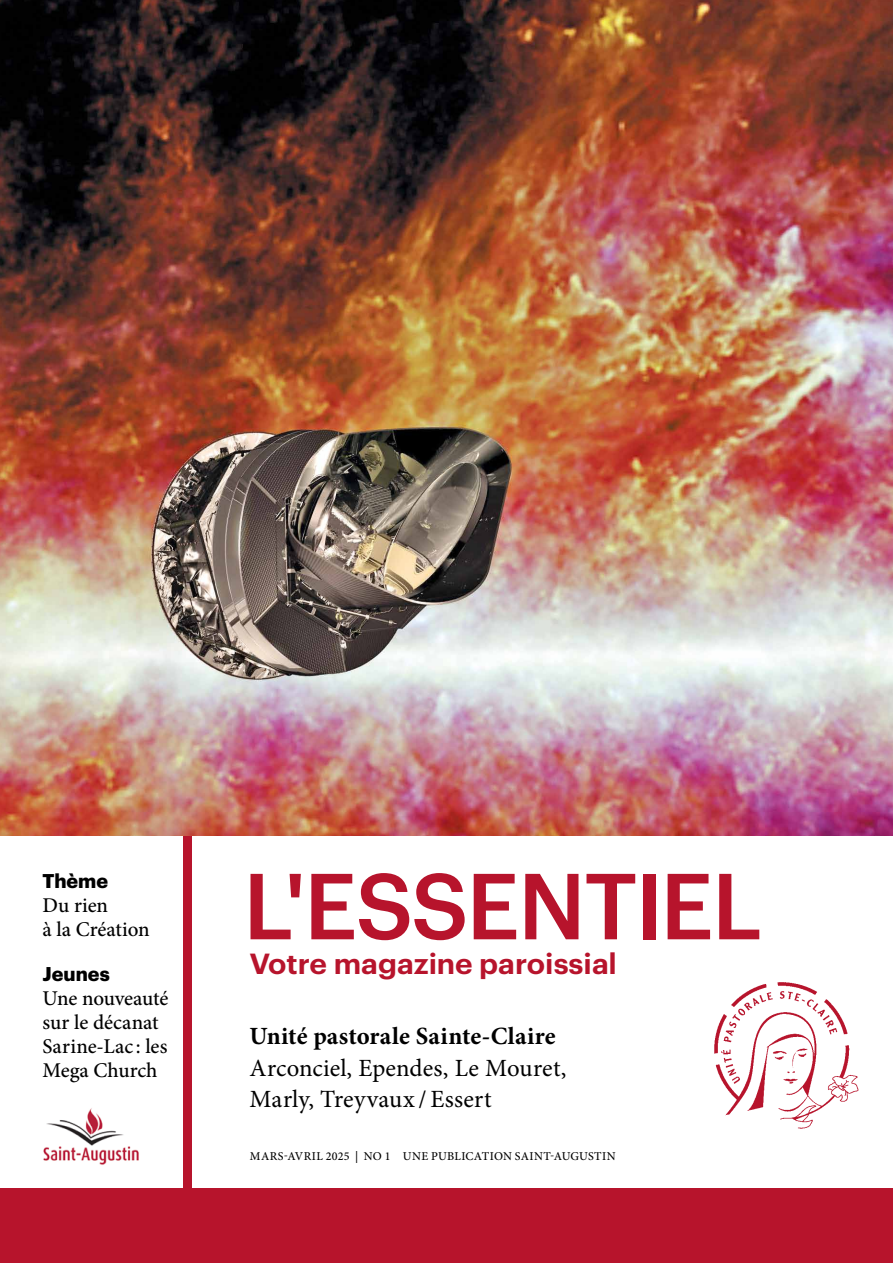
<style>
.page{position:relative;width:893px;height:1263px;background:#fff}
.page>*{position:absolute;margin:0;border:0;box-sizing:border-box;transform-origin:0 0}
.t1{font:500 91.5px "Graphik";letter-spacing:-.02em;color:#b7142c}
.t2{font:600 28.5px "Graphik";color:#b7142c;scale:1.05 1}
.t3{font:24.75px/31.5px "Minion Pro";letter-spacing:.005em;color:#000}
.t4{font:700 24.75px "Minion Pro";letter-spacing:.005em;color:#000}
.t5{font:500 21px/24px "Minion Pro";letter-spacing:-.005em;color:#000}
.t6{font:700 19.5px "Graphik";color:#000}
.t7{font:500 12px "Minion Pro";letter-spacing:.025em;color:#000}
</style>
<div class="page">
<div style="left:0;top:836px;width:893px;height:427px;background:#b7142c"></div>
<div style="left:192px;top:836px;width:701px;height:352px;background:#fff"></div>
<div style="left:0;top:836px;width:183px;height:352px;background:#fff"></div>
<img style="left:714px;top:982px;width:145px;height:147px">
<img style="left:43px;top:1108px;width:96px;height:57px">
<img style="left:0;top:0;width:893px;height:836px">
<p class="t6" style="left:43px;top:865px;width:67px">Thème</p>
<p class="t5" style="left:43px;top:893px;width:109px">Du rien<br>à la Création</p>
<p class="t6" style="left:43px;top:958px;width:69px">Jeunes</p>
<p class="t5" style="left:43px;top:986px;width:127px">Une nouveauté sur le décanat<br>Sarine-Lac : les<br>Mega Church</p>
<h1 class="t1" style="left:243px;top:836px;width:521px">L'ESSENTIEL</h1>
<h2 class="t2" style="left:249px;top:942px;width:351px">Votre magazine paroissial</h2>
<p class="t4" style="left:249px;top:1019px;width:308px">Unité pastorale Sainte-Claire</p>
<p class="t3" style="left:249px;top:1052px;width:319px">Arconciel, Ependes, Le Mouret,<br>Marly, Treyvaux / Essert</p>
<p class="t7" style="left:250px;top:1148px;width:367px">MARS-AVRIL 2025 | NO 1 UNE PUBLICATION SAINT-AUGUSTIN</p>
</div>
